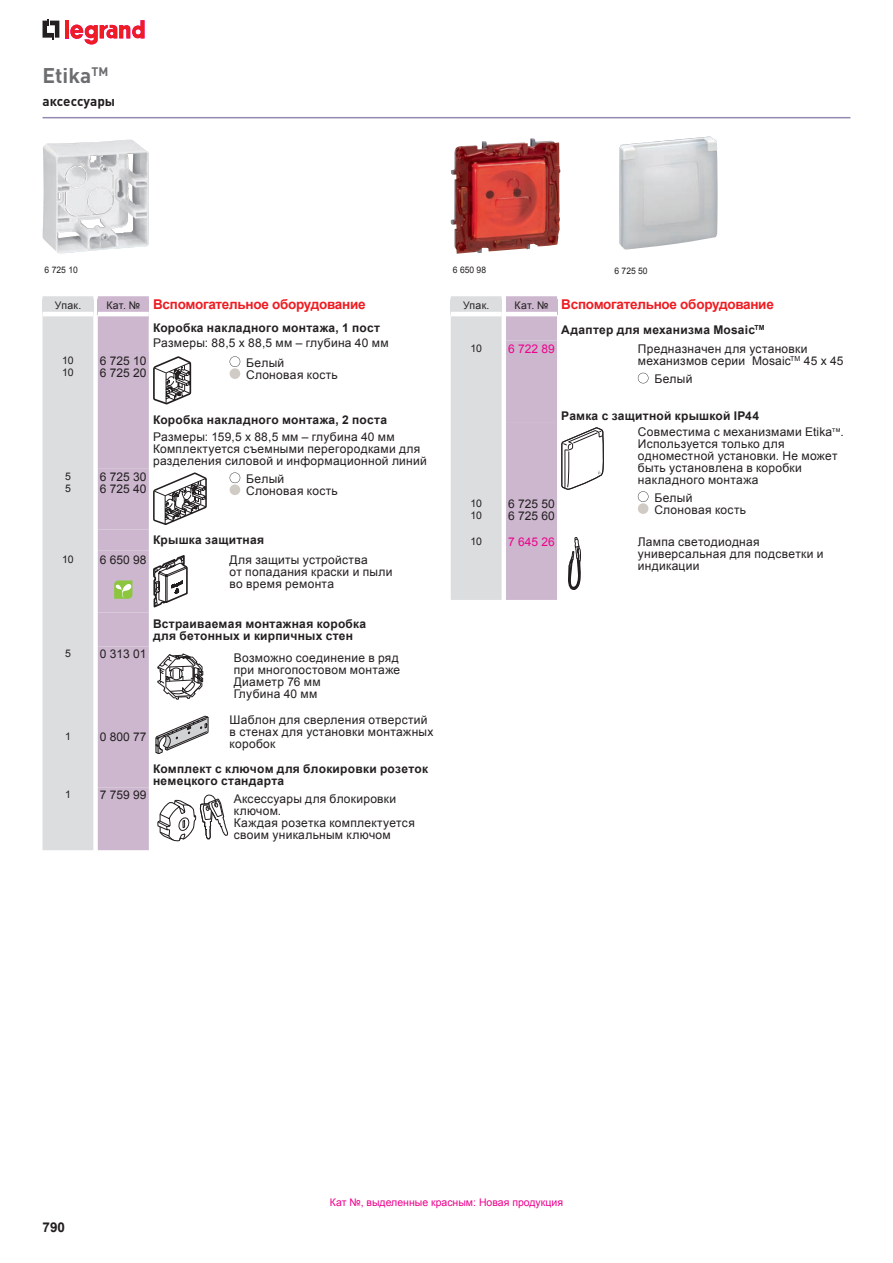
<style>
.page{position:relative;width:893px;height:1263px;background:#fff}
.page>*{position:absolute;margin:0;border:0;box-sizing:border-box;transform-origin:0 0}
.t1{font:700 21px "DIN Pro";color:#6c6d70}
.t2{font:700 13.5px "Arial";letter-spacing:-.02em;color:#ee1d23}
.t3{font:700 13.5px "DIN Pro";color:#231f20}
.t4{font:700 13.5px "Arial";color:#231f20}
.t5{font:12px/12px "Arial";letter-spacing:.025em;color:#231f20}
.t6{font:700 12px/12px "Arial";letter-spacing:.02em;color:#231f20}
.t7{font:12px/12px "Arial";color:#231f20}
.t8{font:12px "Arial";color:#ed028c}
.t9{font:10.5px "Arial";color:#ed028c}
.t10{font:10.5px/12px "Arial";letter-spacing:-.015em;color:#231f20}
.t11{font:9px "Arial";color:#231f20;scale:.95 1}
.s1{font-weight:400;font-size:10.5px;color:#231f20}
</style>
<div class="page">
<svg style="left:43px;top:19px;width:16px;height:20px"></svg>
<hr style="left:65px;top:20px;width:4px;height:18px;background:#ee1d23">
<svg style="left:70px;top:20px;width:75px;height:25px"></svg>
<hr style="left:43px;top:117px;width:807px;height:1px;background:#9589b4">
<svg style="left:638px;top:373px;width:10px;height:10px"></svg>
<svg style="left:638px;top:491px;width:10px;height:11px"></svg>
<div style="left:638px;top:503px;width:10px;height:11px;background:#d1cbc6;border-radius:50%"></div>
<svg style="left:451px;top:296px;width:153px;height:304px"></svg>
<img style="left:43px;top:140px;width:106px;height:114px">
<img style="left:451px;top:138px;width:109px;height:116px">
<img style="left:619px;top:137px;width:99px;height:112px">
<svg style="left:43px;top:296px;width:198px;height:554px"></svg>
<h1 class="t1" style="left:43px;top:61px;width:67px">Etika<sup>TM</sup></h1>
<p class="t3" style="left:43px;top:92px;width:74px">аксессуары</p>
<p class="t11" style="left:45px;top:264px;width:37px">6 725 10</p>
<p class="t11" style="left:453px;top:264px;width:37px">6 650 98</p>
<p class="t11" style="left:614px;top:265px;width:37px">6 725 50</p>
<p class="t10" style="left:55px;top:299px;width:28px">Упак.</p>
<p class="t2" style="left:106px;top:295px;width:261px"><span class="s1">Кат. №</span> Вспомогательное оборудование</p>
<p class="t6" style="left:153px;top:322px;width:228px">Коробка накладного монтажа, 1 пост</p>
<p class="t5" style="left:153px;top:337px;width:237px">Размеры: 88,5 x 88,5 мм – глубина 40 мм</p>
<p class="t10" style="left:62px;top:354px;width:13px">10<br>10</p>
<p class="t7" style="left:100px;top:355px;width:48px">6 725 10<br>6 725 20</p>
<p class="t5" style="left:246px;top:357px;width:93px">Белый<br>Слоновая кость</p>
<p class="t6" style="left:153px;top:414px;width:235px">Коробка накладного монтажа, 2 поста</p>
<p class="t5" style="left:153px;top:431px;width:275px">Размеры: 159,5 x 88,5 мм – глубина 40 мм<br>Комплектуется съемными перегородками для разделения силовой и информационной линий</p>
<p class="t10" style="left:65px;top:470px;width:7px">5<br>5</p>
<p class="t7" style="left:100px;top:471px;width:48px">6 725 30<br>6 725 40</p>
<p class="t5" style="left:246px;top:473px;width:93px">Белый<br>Слоновая кость</p>
<p class="t6" style="left:153px;top:535px;width:113px">Крышка защитная</p>
<p class="t10" style="left:62px;top:553px;width:13px">10</p>
<p class="t5" style="left:100px;top:554px;width:48px">6 650 98</p>
<p class="t5" style="left:230px;top:554px;width:164px">Для защиты устройства<br>от попадания краски и пыли во время ремонта</p>
<p class="t6" style="left:153px;top:618px;width:215px">Встраиваемая монтажная коробка для бетонных и кирпичных стен</p>
<p class="t10" style="left:65px;top:647px;width:7px">5</p>
<p class="t5" style="left:100px;top:648px;width:48px">0 313 01</p>
<p class="t5" style="left:234px;top:652px;width:168px">Возможно соединение в ряд при многопостовом монтаже<br>Диаметр 76 мм<br>Глубина 40 мм</p>
<p class="t10" style="left:65px;top:730px;width:7px">1</p>
<p class="t5" style="left:100px;top:730px;width:48px">0 800 77</p>
<p class="t5" style="left:230px;top:714px;width:205px">Шаблон для сверления отверстий в стенах для установки монтажных коробок</p>
<p class="t6" style="left:153px;top:763px;width:276px">Комплект с ключом для блокировки розеток немецкого стандарта</p>
<p class="t10" style="left:65px;top:788px;width:7px">1</p>
<p class="t5" style="left:100px;top:789px;width:48px">7 759 99</p>
<p class="t5" style="left:234px;top:793px;width:182px">Аксессуары для блокировки ключом.<br>Каждая розетка комплектуется своим уникальным ключом</p>
<p class="t10" style="left:463px;top:299px;width:28px">Упак.</p>
<p class="t2" style="left:515px;top:295px;width:261px"><span class="s1">Кат. №</span> Вспомогательное оборудование</p>
<p class="t6" style="left:561px;top:324px;width:205px">Адаптер для механизма Mosaic<sup>TM</sup></p>
<p class="t10" style="left:470px;top:343px;width:13px">10</p>
<p class="t8" style="left:508px;top:341px;width:48px">6 722 89</p>
<p class="t5" style="left:638px;top:343px;width:207px">Предназначен для установки механизмов серии Mosaic<sup>TM</sup> 45 х 45</p>
<p class="t5" style="left:654px;top:373px;width:40px">Белый</p>
<p class="t6" style="left:561px;top:410px;width:199px">Рамка с защитной крышкой IP44</p>
<p class="t10" style="left:470px;top:497px;width:13px">10<br>10</p>
<p class="t7" style="left:508px;top:498px;width:48px">6 725 50<br>6 725 60</p>
<p class="t5" style="left:638px;top:426px;width:208px">Совместима с механизмами Etika<sup>тм</sup>.<br>Используется только для одноместной установки. Не может быть установлена в коробки накладного монтажа</p>
<p class="t5" style="left:654px;top:492px;width:93px">Белый<br>Слоновая кость</p>
<p class="t10" style="left:470px;top:535px;width:13px">10</p>
<p class="t8" style="left:508px;top:534px;width:48px">7 645 26</p>
<p class="t5" style="left:638px;top:536px;width:187px">Лампа светодиодная универсальная для подсветки и индикации</p>
<p class="t4" style="left:43px;top:1219px;width:24px">790</p>
<p class="t9" style="left:330px;top:1195px;width:235px">Кат №, выделенные красным: Новая продукция</p>
</div>
